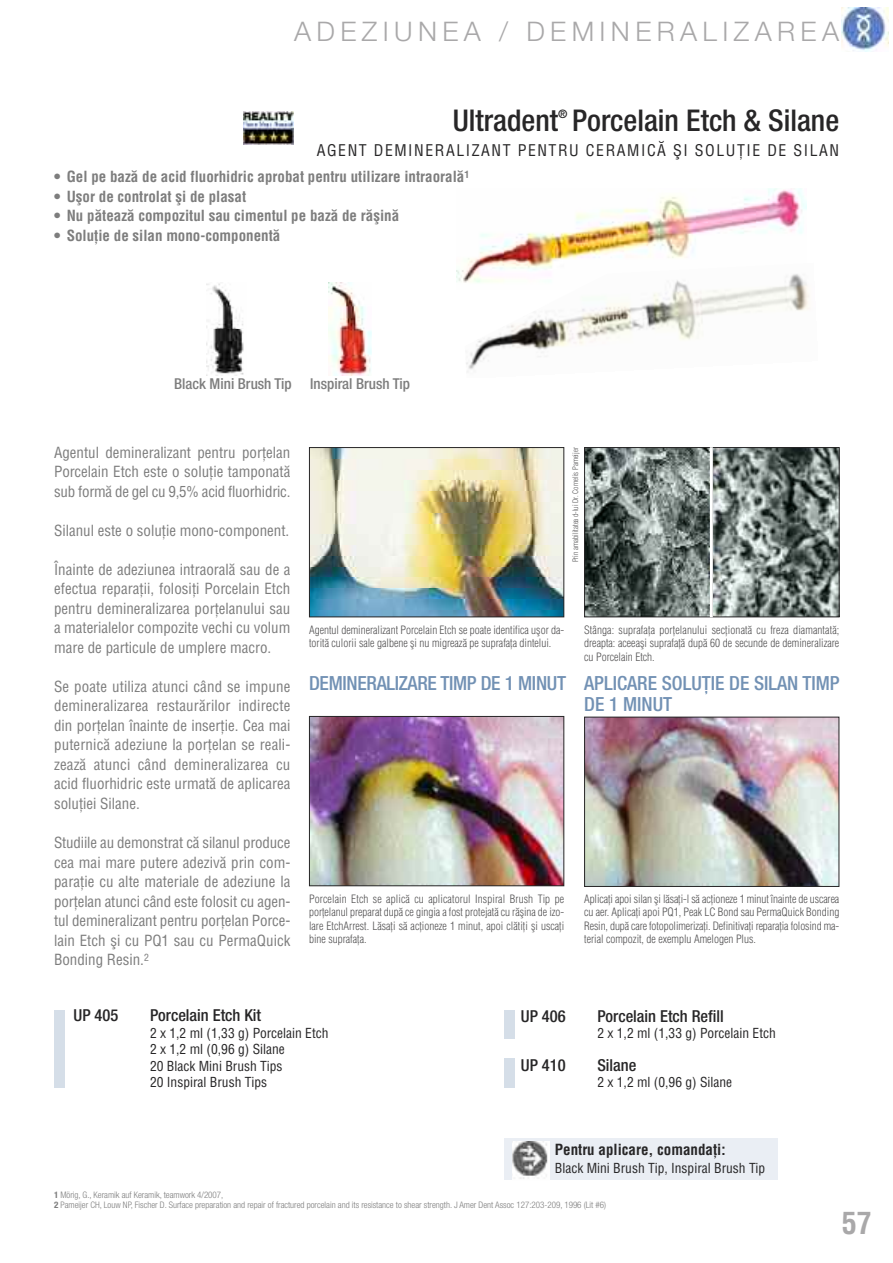
<style>
.page{position:relative;width:893px;height:1263px;background:#fff}
.page>*{position:absolute;margin:0;border:0;box-sizing:border-box;transform-origin:0 0}
.t1{font:500 condensed 30px "Helvetica Neue LTCE";color:#272627}
.t2{font:700 condensed 30px "Helvetica LTCE";color:#a9a8a9}
.t3{font:300 27px "Helvetica Neue CELT";letter-spacing:.2em;color:#a9a8a9}
.t4{font:500 condensed 19.5px/21px "Helvetica Neue LTCE";color:#7291b4}
.t5{font:500 condensed 16.5px "Helvetica Neue LTCE";color:#272627}
.t6{font:500 condensed 15.75px "Helvetica LTCE";letter-spacing:.1em;color:#272627}
.t7{font:500 condensed 15px/19.5px "Helvetica LTCE";color:#7d7d7d;text-align:justify}
.t8{font:700 condensed 15px "Helvetica LTCE";color:#7d7d7d}
.t9{font:500 condensed 15px "Helvetica Neue LTCE";color:#7d7d7d}
.t10{font:700 condensed 15px "Helvetica LTCE";color:#272627}
.t11{font:500 condensed 13.5px/16.5px "Helvetica LTCE";color:#272627}
.t12{font:500 condensed 11.7px "Helvetica Neue LTCE";color:#272627}
.t13{font:300 condensed 11.25px/13.5px "Helvetica LTCE";color:#525152;text-align:justify}
.t14{font:300 condensed 9px/10.5px "Helvetica Neue";color:#7d7d7d}
.t15{font:300 condensed 7.5px "Helvetica LTCE";color:#525152}
.s1{font-weight:700}
</style>
<div class="page">
<img style="left:842px;top:8px;width:47px;height:43px">
<img style="left:243px;top:112px;width:51px;height:33px">
<img style="left:207px;top:283px;width:37px;height:93px">
<img style="left:328px;top:282px;width:44px;height:93px">
<img style="left:456px;top:188px;width:350px;height:95px">
<img style="left:465px;top:262px;width:345px;height:110px">
<img style="left:311px;top:718px;width:251px;height:166px">
<div style="left:309px;top:716px;width:255px;height:170px;border:1px solid #272627"></div>
<img style="left:586px;top:719px;width:251px;height:166px">
<div style="left:584px;top:717px;width:255px;height:170px;border:1px solid #272627"></div>
<img style="left:586px;top:449px;width:124px;height:166px">
<div style="left:584px;top:447px;width:128px;height:170px;border:1px solid #272627"></div>
<img style="left:311px;top:449px;width:251px;height:166px">
<div style="left:309px;top:447px;width:255px;height:170px;border:1px solid #272627"></div>
<div style="left:504px;top:1010px;width:10px;height:28px;background:#d5dee8"></div>
<div style="left:504px;top:1058px;width:10px;height:29px;background:#d5dee8"></div>
<div style="left:54px;top:1009px;width:11px;height:78px;background:#d5dee8"></div>
<div style="left:504px;top:1138px;width:274px;height:41px;background:#eaeef4"></div>
<img style="left:512px;top:1142px;width:37px;height:37px">
<svg style="left:714px;top:449px;width:123px;height:166px;background:#798380"></svg>
<div style="left:712px;top:447px;width:127px;height:170px;border:1px solid #272627"></div>
<hr style="left:710px;top:447px;width:3px;height:170px;background:#fff">
<h2 class="t3" style="left:294px;top:21px;width:546px">ADEZIUNEA / DEMINERALIZAREA</h2>
<h1 class="t1" style="left:453px;top:109px;width:107px">Ultradent</h1>
<p class="t12" style="left:558px;top:110px;width:11px">®</p>
<h1 class="t1" style="left:572px;top:109px;width:269px">Porcelain Etch &amp; Silane</h1>
<p class="t6" style="left:317px;top:144px;width:524px">AGENT DEMINERALIZANT PENTRU CERAMICĂ ŞI SOLUŢIE DE SILAN</p>
<p class="t8" style="left:54px;top:171px;width:417px">• Gel pe bază de acid fluorhidric aprobat pentru utilizare intraorală<sup>1</sup></p>
<p class="t8" style="left:54px;top:191px;width:194px">• Uşor de controlat şi de plasat</p>
<p class="t8" style="left:54px;top:210px;width:347px">• Nu pătează compozitul sau cimentul pe bază de răşină</p>
<p class="t8" style="left:54px;top:230px;width:228px">• Soluţie de silan mono-componentă</p>
<p class="t9" style="left:174px;top:378px;width:237px">Black Mini Brush Tip Inspiral Brush Tip</p>
<p class="t7" style="left:54px;top:444px;width:238px">Agentul demineralizant pentru porţelan Porcelain Etch este o soluţie tamponată sub formă de gel cu 9,5% acid fluorhidric.</p>
<p class="t7" style="left:54px;top:522px;width:237px">Silanul este o soluţie mono-component.</p>
<p class="t7" style="left:54px;top:561px;width:238px">Înainte de adeziunea intraorală sau de a efectua reparaţii, folosiţi Porcelain Etch pentru demineralizarea porţelanului sau a materialelor compozite vechi cu volum mare de particule de umplere macro.</p>
<p class="t7" style="left:54px;top:678px;width:238px">Se poate utiliza atunci când se impune demineralizarea restaurărilor indirecte din porţelan înainte de inserţie. Cea mai puternică adeziune la porţelan se reali&shy;zează atunci când demineralizarea cu acid fluorhidric este urmată de aplicarea soluţiei Silane.</p>
<p class="t7" style="left:54px;top:834px;width:238px">Studiile au demonstrat că silanul produce cea mai mare putere adezivă prin com&shy;paraţie cu alte materiale de adeziune la porţelan atunci când este folosit cu agen&shy;tul demineralizant pentru porţelan Porce&shy;lain Etch şi cu PQ1 sau cu PermaQuick Bonding Resin.<sup>2</sup></p>
<p class="t15" style="left:572px;top:562px;width:117px;rotate:-90deg">Prin amabilitatea d-lui Dr. Cornelis Pameijer</p>
<p class="t13" style="left:309px;top:624px;width:257px">Agentul demineralizant Porcelain Etch se poate identifica uşor da&shy;torită culorii sale galbene şi nu migrează pe suprafaţa dintelui.</p>
<p class="t13" style="left:584px;top:624px;width:257px">Stânga: suprafaţa porţelanului secţionată cu freza diamantată; dreapta: aceeaşi suprafaţă după 60 de secunde de demineralizare cu Porcelain Etch.</p>
<h3 class="t4" style="left:309px;top:674px;width:259px">DEMINERALIZARE TIMP DE 1 MINUT</h3>
<h3 class="t4" style="left:584px;top:674px;width:257px">APLICARE SOLUŢIE DE SILAN TIMP<br>DE 1 MINUT</h3>
<p class="t13" style="left:309px;top:893px;width:257px">Porcelain Etch se aplică cu aplicatorul Inspiral Brush Tip pe porţelanul preparat după ce gingia a fost protejată cu răşina de izo&shy;lare EtchArrest. Lăsaţi să acţioneze 1 minut, apoi clătiţi şi uscaţi bine suprafaţa.</p>
<p class="t13" style="left:584px;top:893px;width:257px">Aplicaţi apoi silan şi lăsaţi-l să acţioneze 1 minut înainte de uscarea cu aer. Aplicaţi apoi PQ1, Peak LC Bond sau PermaQuick Bonding Resin, după care fotopolimerizaţi. Definitivaţi reparaţia folosind ma&shy;terial compozit, de exemplu Amelogen Plus.</p>
<p class="t5" style="left:73px;top:1009px;width:46px">UP 405</p>
<p class="t5" style="left:150px;top:1009px;width:113px">Porcelain Etch Kit</p>
<p class="t11" style="left:150px;top:1026px;width:180px">2 x 1,2 ml (1,33 g) Porcelain Etch<br>2 x 1,2 ml (0,96 g) Silane<br>20 Black Mini Brush Tips<br>20 Inspiral Brush Tips</p>
<p class="t5" style="left:521px;top:1010px;width:46px">UP 406</p>
<p class="t5" style="left:597px;top:1010px;width:128px">Porcelain Etch Refill</p>
<p class="t11" style="left:597px;top:1026px;width:180px">2 x 1,2 ml (1,33 g) Porcelain Etch</p>
<p class="t5" style="left:521px;top:1059px;width:46px">UP 410</p>
<p class="t5" style="left:597px;top:1059px;width:41px">Silane</p>
<p class="t11" style="left:597px;top:1075px;width:136px">2 x 1,2 ml (0,96 g) Silane</p>
<p class="t10" style="left:555px;top:1143px;width:172px">Pentru aplicare, comandaţi:</p>
<p class="t11" style="left:555px;top:1161px;width:212px">Black Mini Brush Tip, Inspiral Brush Tip</p>
<p class="t14" style="left:54px;top:1190px;width:554px"><span class="s1">1</span> Mörig, G., Keramik auf Keramik, teamwork 4/2007,<br><span class="s1">2</span> Pameijer CH, Louw NP, Fischer D. Surface preparation and repair of fractured porcelain and its resistance to shear strength. J Amer Dent Assoc 127:203-209, 1996 (Lit #6)</p>
<h1 class="t2" style="left:842px;top:1211px;width:31px">57</h1>
</div>
